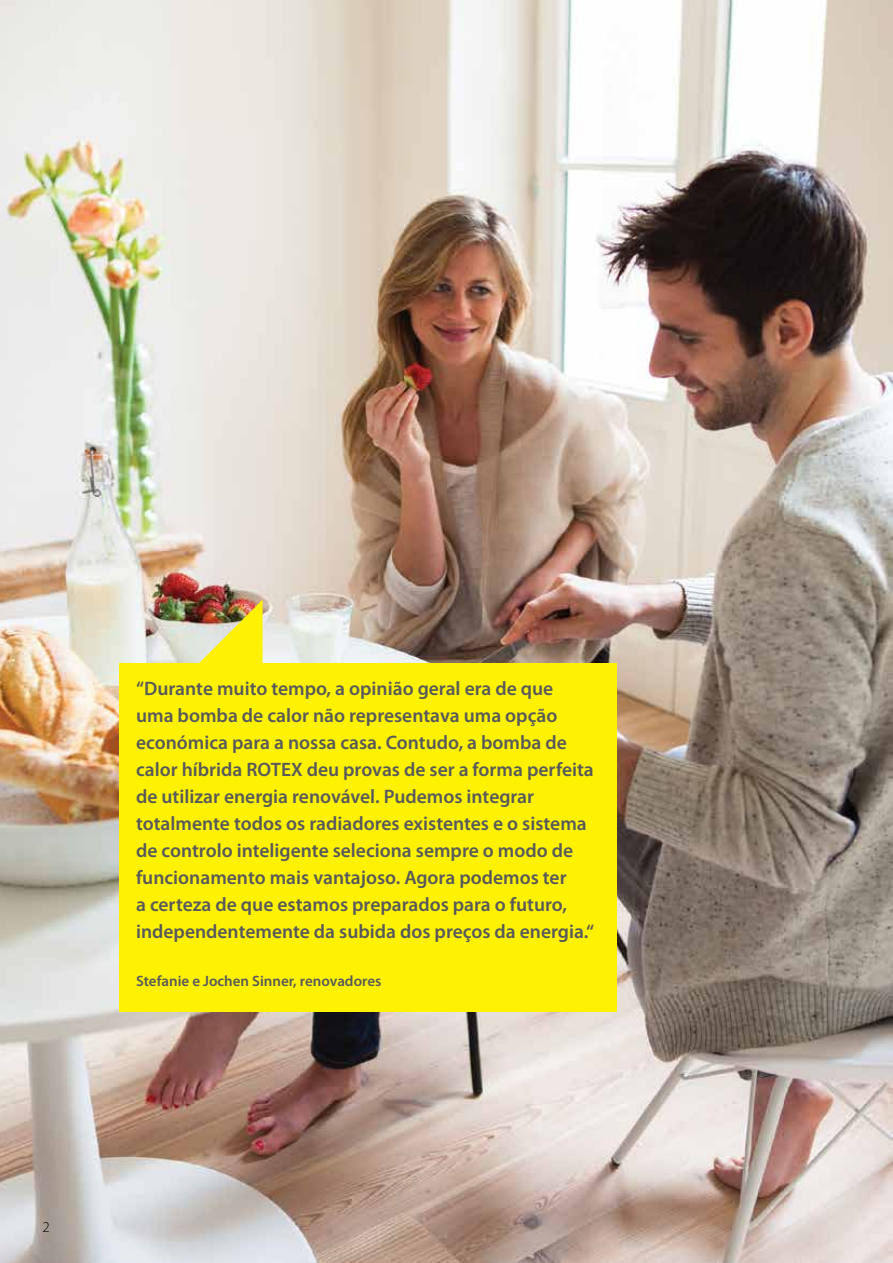
<style>
.page{position:relative;width:893px;height:1263px;background:#fff}
.page>*{position:absolute;margin:0;border:0;box-sizing:border-box;transform-origin:0 0}
.t1{font:600 19.5px/27px "Myriad Pro";color:#58595b}
.t2{font:600 15px "Myriad Pro";color:#58595b}
.t3{font:300 15px "Myriad Pro";color:#000}
</style>
<div class="page">
<img style="left:0;top:0;width:893px;height:1263px">
<div style="left:119px;top:663px;width:498px;height:349px;background:#fff200"></div>
<img style="left:192px;top:600px;width:71px;height:63px">
<p class="t1" style="left:136px;top:675px;width:460px">“Durante muito tempo, a opinião geral era de que uma bomba de calor não representava uma opção económica para a nossa casa. Contudo, a bomba de calor híbrida ROTEX deu provas de ser a forma perfeita de utilizar energia renovável. Pudemos integrar totalmente todos os radiadores existentes e o sistema de controlo inteligente seleciona sempre o modo de funcionamento mais vantajoso. Agora podemos ter<br>a certeza de que estamos preparados para o futuro, independentemente da subida dos preços da energia.“</p>
<p class="t2" style="left:136px;top:972px;width:247px">Stefanie e Jochen Sinner, renovadores</p>
<p class="t3" style="left:43px;top:1218px;width:9px">2</p>
</div>
